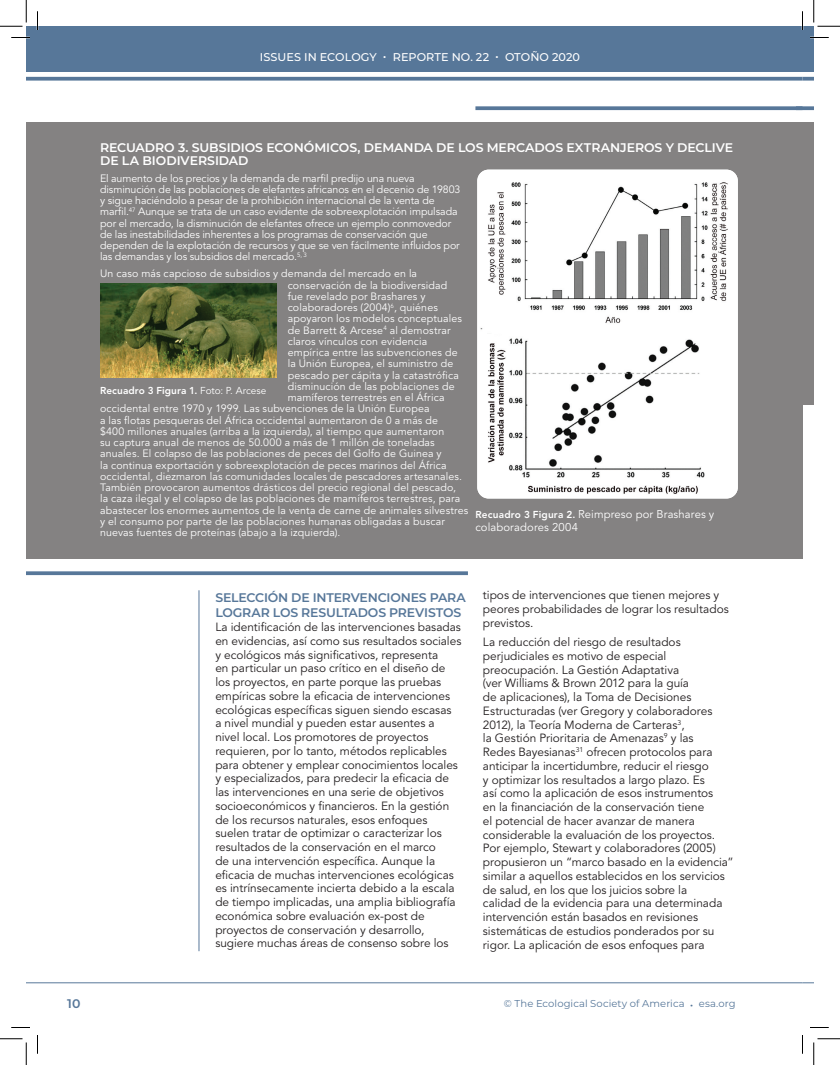
<style>
.page{position:relative;width:840px;height:1065px;background:#fff}
.page>*{position:absolute;margin:0;border:0;box-sizing:border-box;transform-origin:0 0}
.t1{font:600 12.5px/12.5px "Montserrat";letter-spacing:-.005em;color:#fff}
.t2{font:600 12.5px/15px "Montserrat";letter-spacing:-.015em;color:#577799}
.t3{font:11.88px/13.8px "Avenir LT Std";color:#231f20}
.t4{font:11.25px/13.5px "Avenir LT Std";letter-spacing:.01em;color:#fff}
.t5{font:500 11.25px "Montserrat";letter-spacing:.005em;color:#fff}
.t6{font:10.62px/11.2px "Avenir LT Std";letter-spacing:.01em;color:#fff}
.t7{font:10px "Montserrat";letter-spacing:.005em;color:#577799}
.t8{font:800 10px "Avenir LT Std";letter-spacing:.01em;color:#fff}
.s1{font-weight:400}
.s2{font-weight:800;font-size:10px}
.s3{font-size:12.5px}
</style>
<div class="page">
<div style="left:26px;top:26px;width:776px;height:46px;background:#577799"></div>
<div style="left:802px;top:26px;width:12px;height:46px;background:#577799"></div>
<svg style="left:26px;top:77px;width:776px;height:4px;background:#6884a3"></svg>
<svg style="left:802px;top:77px;width:12px;height:4px"></svg>
<hr style="left:26px;top:982px;width:776px;height:1px;background:#577799">
<svg style="left:802px;top:982px;width:12px;height:1px"></svg>
<hr style="left:199px;top:590px;width:1px;height:361px;background:#577799">
<div style="left:26px;top:122px;width:776px;height:437px;background:#848282"></div>
<img style="left:100px;top:283px;width:176px;height:95px">
<img style="left:477px;top:170px;width:261px;height:328px">
<svg style="left:475px;top:106px;width:321px;height:4px"></svg>
<svg style="left:796px;top:106px;width:18px;height:4px"></svg>
<svg style="left:26px;top:571px;width:442px;height:4px;background:#6582a1"></svg>
<div style="left:804px;top:122px;width:10px;height:283px;background:#848282"></div>
<svg style="left:11px;top:37px;width:19px;height:1px"></svg>
<svg style="left:810px;top:37px;width:19px;height:1px"></svg>
<svg style="left:11px;top:1027px;width:19px;height:1px"></svg>
<svg style="left:810px;top:1027px;width:19px;height:1px"></svg>
<svg style="left:37px;top:11px;width:1px;height:19px"></svg>
<svg style="left:37px;top:1035px;width:1px;height:19px"></svg>
<svg style="left:802px;top:11px;width:1px;height:19px"></svg>
<svg style="left:802px;top:1035px;width:1px;height:19px"></svg>
<svg style="left:0;top:0;width:27px;height:27px"></svg>
<svg style="left:0;top:1039px;width:27px;height:26px"></svg>
<svg style="left:814px;top:0;width:26px;height:27px"></svg>
<svg style="left:814px;top:1039px;width:26px;height:26px"></svg>
<p class="t5" style="left:260px;top:49px;width:322px">ISSUES IN ECOLOGY • REPORTE NO. 22 • OTOÑO 2020</p>
<p class="t1" style="left:100px;top:141px;width:635px">RECUADRO 3. SUBSIDIOS ECONÓMICOS, DEMANDA DE LOS MERCADOS EXTRANJEROS Y DECLIVE<br>DE LA BIODIVERSIDAD</p>
<p class="t6" style="left:100px;top:173px;width:362px">El aumento de los precios y la demanda de marfil predijo una nueva disminución de las poblaciones de elefantes africanos en el decenio de 19803 y sigue haciéndolo a pesar de la prohibición internacional de la venta de marfil.<sup>47</sup> Aunque se trata de un caso evidente de sobreexplotación impulsada por el mercado, la disminución de elefantes ofrece un ejemplo conmovedor de las inestabilidades inherentes a los programas de conservación que dependen de la explotación de recursos y que se ven fácilmente influidos por las demandas y los subsidios del mercado.<sup>5,</sup> <sup>3</sup></p>
<p class="t6" style="left:100px;top:268px;width:319px">Un caso más capcioso de subsidios y demanda del mercado en la</p>
<p class="t6" style="left:288px;top:280px;width:161px">conservación de la biodiversidad</p>
<p class="t6" style="left:288px;top:291px;width:139px">fue revelado por Brashares y</p>
<p class="t6" style="left:288px;top:302px;width:152px">colaboradores (2004)<sup>6</sup>, quiénes</p>
<p class="t6" style="left:288px;top:313px;width:176px">apoyaron los modelos conceptuales</p>
<p class="t6" style="left:288px;top:325px;width:165px">de Barrett &amp; Arcese<sup>4</sup> al demostrar</p>
<p class="t6" style="left:288px;top:336px;width:141px">claros vínculos con evidencia</p>
<p class="t6" style="left:288px;top:347px;width:171px">empírica entre las subvenciones de</p>
<p class="t6" style="left:288px;top:358px;width:167px">la Unión Europea, el suministro de</p>
<p class="t6" style="left:288px;top:370px;width:173px">pescado per cápita y la catastrófica</p>
<p class="t6" style="left:288px;top:381px;width:168px">disminución de las poblaciones de</p>
<p class="t6" style="left:288px;top:392px;width:158px">mamíferos terrestres en el África</p>
<p class="t6" style="left:100px;top:403px;width:331px">occidental entre 1970 y 1999. Las subvenciones de la Unión Europea</p>
<p class="t6" style="left:100px;top:415px;width:339px">a las flotas pesqueras del África occidental aumentaron de 0 a más de</p>
<p class="t6" style="left:100px;top:426px;width:346px">$400 millones anuales (arriba a la izquierda), al tiempo que aumentaron</p>
<p class="t6" style="left:100px;top:437px;width:336px">su captura anual de menos de 50.000 a más de 1 millón de toneladas</p>
<p class="t6" style="left:100px;top:448px;width:343px">anuales. El colapso de las poblaciones de peces del Golfo de Guinea y</p>
<p class="t6" style="left:100px;top:460px;width:348px">la continua exportación y sobreexplotación de peces marinos del África</p>
<p class="t6" style="left:100px;top:471px;width:363px">occidental, diezmaron las comunidades locales de pescadores artesanales.</p>
<p class="t6" style="left:100px;top:482px;width:358px">También provocaron aumentos drásticos del precio regional del pescado,</p>
<p class="t6" style="left:100px;top:493px;width:362px">la caza ilegal y el colapso de las poblaciones de mamíferos terrestres, para</p>
<p class="t6" style="left:100px;top:505px;width:370px">abastecer los enormes aumentos de la venta de carne de animales silvestres</p>
<p class="t6" style="left:100px;top:516px;width:347px">y el consumo por parte de las poblaciones humanas obligadas a buscar</p>
<p class="t6" style="left:100px;top:527px;width:242px">nuevas fuentes de proteínas (abajo a la izquierda).</p>
<p class="t8" style="left:100px;top:384px;width:168px">Recuadro 3 Figura 1. <span class="s1">Foto: P. Arcese</span></p>
<p class="t4" style="left:475px;top:507px;width:240px"><span class="s2">Recuadro 3 Figura 2.</span> Reimpreso por Brashares y colaboradores 2004</p>
<p class="t2" style="left:215px;top:590px;width:252px">SELECCIÓN DE INTERVENCIONES PARA<br>LOGRAR LOS RESULTADOS PREVISTOS</p>
<p class="t3" style="left:215px;top:621px;width:248px">La identificación de las intervenciones basadas en evidencias, así como sus resultados sociales y ecológicos más significativos, representa<br>en particular un paso crítico en el diseño de los proyectos, en parte porque las pruebas empíricas sobre la eficacia de intervenciones ecológicas específicas siguen siendo escasas<br>a nivel mundial y pueden estar ausentes a nivel local. Los promotores de proyectos requieren, por lo tanto, métodos replicables para obtener y emplear conocimientos locales y especializados, para predecir la eficacia de las intervenciones en una serie de objetivos socioeconómicos y financieros. En la gestión de los recursos naturales, esos enfoques suelen tratar de optimizar o caracterizar los resultados de la conservación en el marco<br>de una intervención específica. Aunque la eficacia de muchas intervenciones ecológicas es intrínsecamente incierta debido a la escala de tiempo implicadas, una amplia bibliografía económica sobre evaluación ex-post de proyectos de conservación y desarrollo, sugiere muchas áreas de consenso sobre los</p>
<p class="t3" style="left:483px;top:589px;width:247px">tipos de intervenciones que tienen mejores y peores probabilidades de lograr los resultados previstos.</p>
<p class="t3" style="left:483px;top:636px;width:252px">La reducción del riesgo de resultados perjudiciales es motivo de especial preocupación. La Gestión Adaptativa<br>(ver Williams &amp; Brown 2012 para la guía<br>de aplicaciones), la Toma de Decisiones Estructuradas (ver Gregory y colaboradores 2012), la Teoría Moderna de Carteras<sup>3</sup>,<br>la Gestión Prioritaria de Amenazas<sup>9</sup> y las<br>Redes Bayesianas<sup>31</sup> ofrecen protocolos para anticipar la incertidumbre, reducir el riesgo<br>y optimizar los resultados a largo plazo. Es<br>así como la aplicación de esos instrumentos<br>en la financiación de la conservación tiene<br>el potencial de hacer avanzar de manera considerable la evaluación de los proyectos.<br>Por ejemplo, Stewart y colaboradores (2005) propusieron un “marco basado en la evidencia” similar a aquellos establecidos en los servicios de salud, en los que los juicios sobre la<br>calidad de la evidencia para una determinada intervención están basados en revisiones sistemáticas de estudios ponderados por su rigor. La aplicación de esos enfoques para</p>
<p class="t2" style="left:67px;top:996px;width:15px">10</p>
<p class="t7" style="left:504px;top:997px;width:233px">© The Ecological Society of America <span class="s3">•</span> esa.org</p>
</div>
